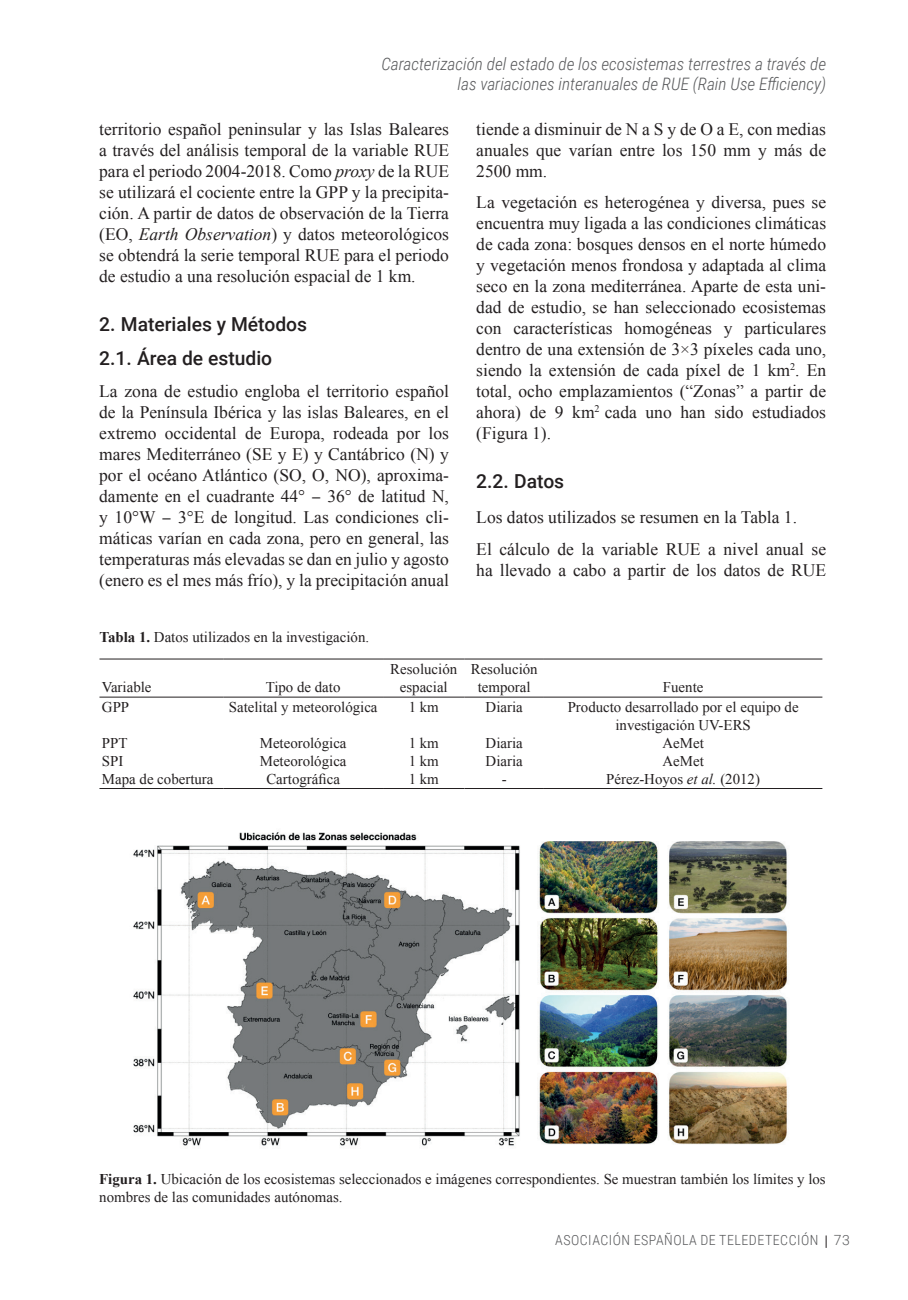
<style>
.page{position:relative;width:908px;height:1300px;background:#fff}
.page>*{position:absolute;margin:0;border:0;box-sizing:border-box;transform-origin:0 0}
.t1{font:500 19.25px "Roboto";color:#231f20}
.TD_06_TXT_GRAL_es{font:17.5px/21px "Times New Roman";color:#231f20;text-align:justify}
.t2{font:italic 300 17.15px/20.7px "Roboto Condensed";color:#57585a;text-align:right}
.TD_10_TEXTO_TABLA{font:14.88px/17.8px "Times New Roman";color:#231f20;text-align:center}
.TD_09_PIE_FOTO_es{font:14.88px/17.8px "Times New Roman";color:#231f20}
.TD_TIT_TABLA{font:14.88px "Times New Roman";color:#231f20}
.t3{font:300 14px "Roboto Condensed";letter-spacing:.035em;color:#57585a}
.t4{font:300 14px "Roboto";color:#57585a}
.s1{font-style:italic}
.s2{font-weight:700}
</style>
<div class="page">
<svg style="left:826px;top:1235px;width:1px;height:13px"></svg>
<img style="left:133px;top:832px;width:655px;height:314px">
<hr style="left:99px;top:658px;width:124px;height:1px;background:#231f20">
<hr style="left:223px;top:658px;width:160px;height:1px;background:#231f20">
<hr style="left:383px;top:658px;width:81px;height:1px;background:#231f20">
<hr style="left:464px;top:658px;width:80px;height:1px;background:#231f20">
<hr style="left:544px;top:658px;width:278px;height:1px;background:#231f20">
<hr style="left:99px;top:697px;width:124px;height:1px;background:#231f20">
<hr style="left:223px;top:697px;width:160px;height:1px;background:#231f20">
<hr style="left:383px;top:697px;width:81px;height:1px;background:#231f20">
<hr style="left:464px;top:697px;width:80px;height:1px;background:#231f20">
<hr style="left:544px;top:697px;width:278px;height:1px;background:#231f20">
<hr style="left:99px;top:788px;width:124px;height:1px;background:#231f20">
<hr style="left:223px;top:788px;width:160px;height:1px;background:#231f20">
<hr style="left:383px;top:788px;width:81px;height:1px;background:#231f20">
<hr style="left:464px;top:788px;width:80px;height:1px;background:#231f20">
<hr style="left:544px;top:788px;width:278px;height:1px;background:#231f20">
<p class="t2" style="left:381px;top:53px;width:446px">Caracterización del estado de los ecosistemas terrestres a través de las variaciones interanuales de RUE (Rain Use Efficiency)</p>
<p class="TD_06_TXT_GRAL_es" style="left:99px;top:118px;width:351px">territorio español peninsular y las Islas Baleares a través del análisis temporal de la variable RUE para el periodo 2004-2018. Como <span class="s1">proxy</span> de la RUE se utilizará el cociente entre la GPP y la precipita&shy;ción. A partir de datos de observación de la Tierra (EO, <span class="s1">Earth Observation</span>) y datos meteorológicos se obtendrá la serie temporal RUE para el periodo de estudio a una resolución espacial de 1 km.</p>
<p class="t1" style="left:99px;top:311px;width:209px">2. Materiales y Métodos</p>
<p class="t1" style="left:99px;top:344px;width:174px">2.1. Área de estudio</p>
<p class="TD_06_TXT_GRAL_es" style="left:99px;top:380px;width:351px">La zona de estudio engloba el territorio español de la Península Ibérica y las islas Baleares, en el extremo occidental de Europa, rodeada por los mares Mediterráneo (SE y E) y Cantábrico (N) y por el océano Atlántico (SO, O, NO), aproxima&shy;damente en el cuadrante 44°</p>
<p class="TD_06_TXT_GRAL_es" style="left:327px;top:485px;width:123px">36° de latitud N,</p>
<p class="TD_06_TXT_GRAL_es" style="left:99px;top:506px;width:351px;text-indent:79px">3°E de longitud. Las condiciones cli&shy;máticas varían en cada zona, pero en general, las temperaturas más elevadas se dan en julio y agosto (enero es el mes más frío), y la precipitación anual</p>
<p class="TD_06_TXT_GRAL_es" style="left:99px;top:506px;width:58px">y 10°W</p>
<p class="TD_06_TXT_GRAL_es" style="left:476px;top:118px;width:351px">tiende a disminuir de N a S y de O a E, con medias anuales que varían entre los 150 mm y más de 2500 mm.</p>
<p class="TD_06_TXT_GRAL_es" style="left:476px;top:191px;width:351px">La vegetación es heterogénea y diversa, pues se encuentra muy ligada a las condiciones climáticas de cada zona: bosques densos en el norte húmedo y vegetación menos frondosa y adaptada al clima seco en la zona mediterránea. Aparte de esta uni&shy;dad de estudio, se han seleccionado ecosistemas con características homogéneas y particulares dentro de una extensión de 3×3 píxeles cada uno, siendo la extensión de cada píxel de 1 km<sup>2</sup>. En total, ocho emplazamientos (“Zonas” a partir de ahora) de 9 km<sup>2</sup> cada uno han sido estudiados (Figura 1).</p>
<p class="t1" style="left:476px;top:468px;width:89px">2.2. Datos</p>
<p class="TD_06_TXT_GRAL_es" style="left:476px;top:506px;width:322px">Los datos utilizados se resumen en la Tabla 1.</p>
<p class="TD_06_TXT_GRAL_es" style="left:476px;top:538px;width:351px">El cálculo de la variable RUE a nivel anual se ha llevado a cabo a partir de los datos de RUE</p>
<p class="TD_TIT_TABLA" style="left:99px;top:627px;width:271px"><span class="s2">Tabla 1.</span> Datos utilizados en la investigación.</p>
<p class="TD_10_TEXTO_TABLA" style="left:102px;top:678px;width:51px">Variable</p>
<p class="TD_10_TEXTO_TABLA" style="left:266px;top:678px;width:76px">Tipo de dato</p>
<p class="TD_10_TEXTO_TABLA" style="left:390px;top:660px;width:68px">Resolución espacial</p>
<p class="TD_10_TEXTO_TABLA" style="left:471px;top:660px;width:68px">Resolución temporal</p>
<p class="TD_10_TEXTO_TABLA" style="left:663px;top:678px;width:42px">Fuente</p>
<p class="TD_10_TEXTO_TABLA" style="left:102px;top:698px;width:29px">GPP</p>
<p class="TD_10_TEXTO_TABLA" style="left:229px;top:698px;width:150px">Satelital y meteorológica</p>
<p class="TD_10_TEXTO_TABLA" style="left:409px;top:698px;width:32px">1 km</p>
<p class="TD_10_TEXTO_TABLA" style="left:486px;top:698px;width:39px">Diaria</p>
<p class="TD_10_TEXTO_TABLA" style="left:568px;top:698px;width:232px">Producto desarrollado por el equipo de investigación UV-ERS</p>
<p class="TD_10_TEXTO_TABLA" style="left:102px;top:734px;width:27px">PPT</p>
<p class="TD_10_TEXTO_TABLA" style="left:260px;top:734px;width:88px">Meteorológica</p>
<p class="TD_10_TEXTO_TABLA" style="left:409px;top:734px;width:32px">1 km</p>
<p class="TD_10_TEXTO_TABLA" style="left:486px;top:734px;width:39px">Diaria</p>
<p class="TD_10_TEXTO_TABLA" style="left:662px;top:734px;width:43px">AeMet</p>
<p class="TD_10_TEXTO_TABLA" style="left:102px;top:751px;width:23px">SPI</p>
<p class="TD_10_TEXTO_TABLA" style="left:260px;top:751px;width:88px">Meteorológica</p>
<p class="TD_10_TEXTO_TABLA" style="left:409px;top:751px;width:32px">1 km</p>
<p class="TD_10_TEXTO_TABLA" style="left:486px;top:751px;width:39px">Diaria</p>
<p class="TD_10_TEXTO_TABLA" style="left:662px;top:751px;width:43px">AeMet</p>
<p class="TD_10_TEXTO_TABLA" style="left:102px;top:769px;width:113px">Mapa de cobertura</p>
<p class="TD_10_TEXTO_TABLA" style="left:266px;top:769px;width:75px">Cartográfica</p>
<p class="TD_10_TEXTO_TABLA" style="left:409px;top:769px;width:32px">1 km</p>
<p class="TD_10_TEXTO_TABLA" style="left:502px;top:769px;width:6px">-</p>
<p class="TD_10_TEXTO_TABLA" style="left:606px;top:769px;width:155px">Pérez-Hoyos <span class="s1">et al.</span> (2012)</p>
<p class="TD_09_PIE_FOTO_es" style="left:99px;top:1170px;width:728px"><span class="s2">Figura 1.</span> Ubicación de los ecosistemas seleccionados e imágenes correspondientes. Se muestran también los límites y los nombres de las comunidades autónomas.</p>
<p class="t3" style="left:555px;top:1230px;width:265px">ASOCIACIÓN ESPAÑOLA DE TELEDETECCIÓN</p>
<p class="t4" style="left:834px;top:1230px;width:18px">73</p>
</div>
